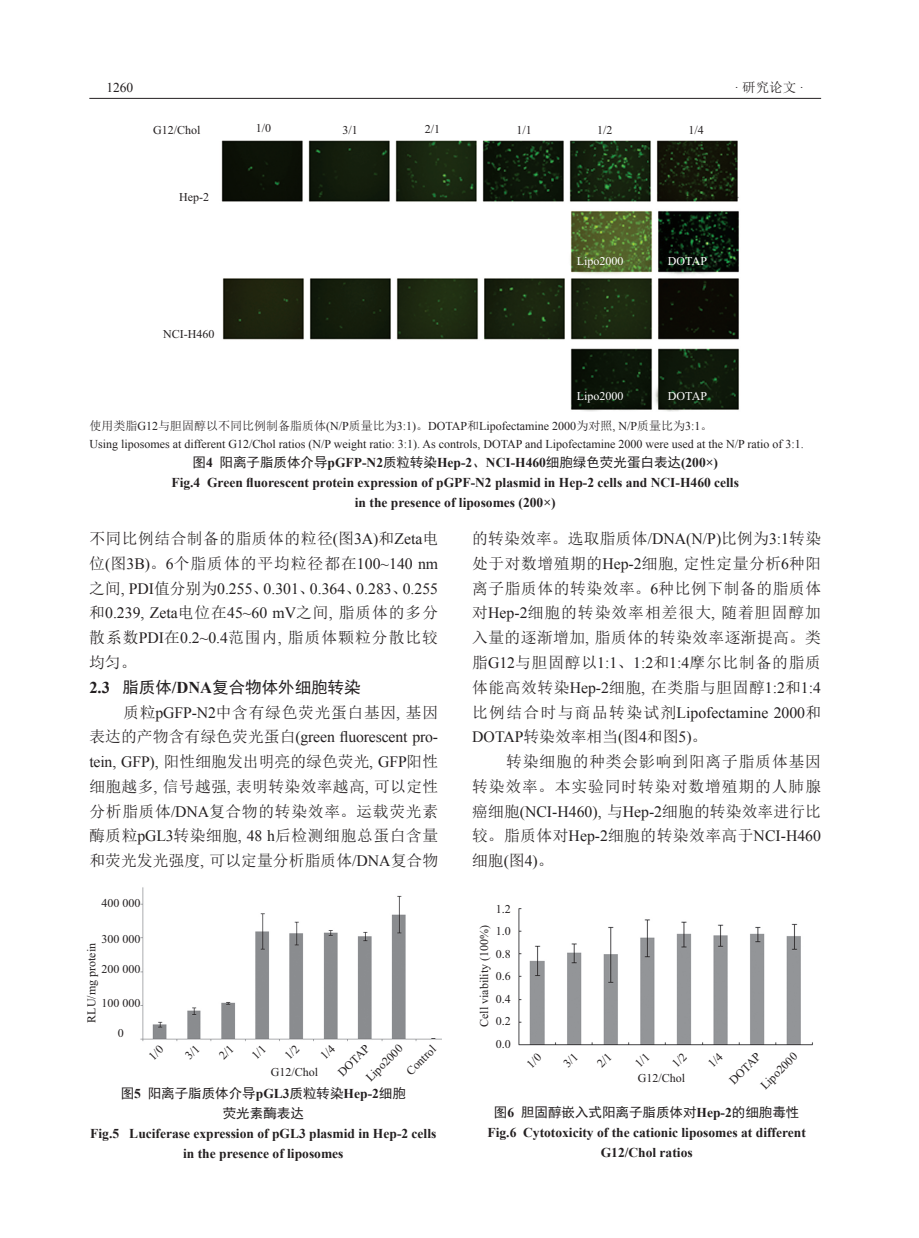
<style>
.page{position:relative;width:919px;height:1238px;background:#fff}
.page>*{position:absolute;margin:0;border:0;box-sizing:border-box;transform-origin:0 0}
.t1{font:16.5px "Sim Hei";color:#231f20}
.t2{font:15.75px/24.8px "Sim Sun";letter-spacing:.04em;color:#231f20}
.t3{font:15.75px/24.8px "Times New Roman";color:#231f20}
.t4{font:15.75px/24.8px "Sim Sun";letter-spacing:.065em;color:#231f20}
.t5{font:15.75px "Sim Sun";letter-spacing:.06em;color:#231f20}
.t6{font:15.75px "Sim Sun";color:#231f20}
.t7{font:700 13.5px/20.2px "Times New Roman";color:#231f20;text-align:center}
.t8{font:13.5px/20.2px "Sim Hei";color:#231f20;text-align:center}
.t9{font:13.5px "Sim Sun";color:#231f20}
.t10{font:13.5px "Times New Roman";color:#231f20}
.t11{font:12px/22.5px "Times New Roman";color:#231f20}
.t12{font:12px "Times New Roman";color:#fff}
.s1{font-family:"Times New Roman"}
.s2{font-family:"Sim Sun"}
.s3{font-family:"Sim Hei";font-weight:400}
.s4{font-family:"Times New Roman";font-weight:700}
</style>
<div class="page">
<hr style="left:89px;top:98px;width:732px;height:1px;background:#231f20">
<img style="left:221px;top:140px;width:518px;height:271px">
<img style="left:140px;top:887px;width:301px;height:155px">
<img style="left:518px;top:908px;width:295px;height:138px">
<p class="t10" style="left:106px;top:79px;width:28px">1260</p>
<p class="t9" style="left:734px;top:81px;width:71px"><span class="s1">·</span> 研究论文 <span class="s1">·</span></p>
<p class="t11" style="left:153px;top:119px;width:49px">G12/Chol</p>
<p class="t11" style="left:179px;top:185px;width:31px">Hep-2</p>
<p class="t11" style="left:163px;top:323px;width:53px">NCI-H460</p>
<p class="t11" style="left:256px;top:116px;width:17px">1/0</p>
<p class="t11" style="left:342px;top:119px;width:17px">3/1</p>
<p class="t11" style="left:425px;top:118px;width:17px">2/1</p>
<p class="t11" style="left:516px;top:119px;width:17px">1/1</p>
<p class="t11" style="left:597px;top:118px;width:17px">1/2</p>
<p class="t11" style="left:688px;top:118px;width:17px">1/4</p>
<p class="t12" style="left:577px;top:252px;width:48px">Lipo2000</p>
<p class="t12" style="left:668px;top:252px;width:41px">DOTAP</p>
<p class="t12" style="left:577px;top:388px;width:48px">Lipo2000</p>
<p class="t12" style="left:668px;top:388px;width:41px">DOTAP</p>
<p class="t11" style="left:89px;top:416px;width:716px;line-height:18px"><span class="s2">使用类脂</span>G12<span class="s2">与胆固醇以不同比例制备脂质体</span>(N/P<span class="s2">质量比为</span>3:1)<span class="s2">。</span>DOTAP<span class="s2">和</span>Lipofectamine 2000<span class="s2">为对照</span>, N/P<span class="s2">质量比为</span>3:1<span class="s2">。<br></span>Using liposomes at different G12/Chol ratios (N/P weight ratio: 3:1). As controls, DOTAP and Lipofectamine 2000 were used at the N/P ratio of 3:1.</p>
<p class="t7" style="left:171px;top:452px;width:569px"><span class="s3">图</span>4 <span class="s3">阳离子脂质体介导</span>pGFP-N2<span class="s3">质粒转染</span>Hep-2<span class="s3">、</span>NCI-H460<span class="s3">细胞绿色荧光蛋白表达</span>(200×)<br>Fig.4 Green fluorescent protein expression of pGPF-N2 plasmid in Hep-2 cells and NCI-H460 cells in the presence of liposomes (200×)</p>
<p class="t2" style="left:89px;top:526px;width:350px">不同比例结合制备的脂质体的粒径<span class="s1">(</span>图<span class="s1">3A)</span>和<span class="s1">Zeta</span>电位<span class="s1">(</span>图<span class="s1">3B)</span>。<span class="s1">6</span>个脂质体的平均粒径都在<span class="s1">100~140 nm</span></p>
<p class="t3" style="left:89px;top:576px;width:350px"><span class="s2">之间</span>, PDI<span class="s2">值分别为</span>0.255<span class="s2">、</span>0.301<span class="s2">、</span>0.364<span class="s2">、</span>0.283<span class="s2">、</span>0.255<span class="s2">和</span>0.239, Zeta<span class="s2">电位在</span>45~60 mV<span class="s2">之间</span>, <span class="s2">脂质体的多分</span></p>
<p class="t4" style="left:89px;top:625px;width:350px">散系数<span class="s1">PDI</span>在<span class="s1">0.2~0.4</span>范围内<span class="s1">,</span> 脂质体颗粒分散比较均匀。</p>
<p class="t1" style="left:89px;top:679px;width:273px"><span class="s4">2.3</span> 脂质体<span class="s4">/DNA</span>复合物体外细胞转染</p>
<p class="t2" style="left:123px;top:699px;width:316px">质粒<span class="s1">pGFP-N2</span>中含有绿色荧光蛋白基因<span class="s1">,</span> 基因</p>
<p class="t3" style="left:89px;top:724px;width:350px"><span class="s2">表达的产物含有绿色荧光蛋白</span>(green fluorescent pro-</p>
<p class="t2" style="left:89px;top:749px;width:350px;text-align:justify"><span class="s1">tein, GFP),</span> 阳性细胞发出明亮的绿色荧光<span class="s1">, GFP</span>阳性细胞越多<span class="s1">,</span> 信号越强<span class="s1">,</span> 表明转染效率越高<span class="s1">,</span> 可以定性分析脂质体<span class="s1">/DNA</span>复合物的转染效率。运载荧光素酶质粒<span class="s1">pGL3</span>转染细胞<span class="s1">, 48 h</span>后检测细胞总蛋白含量和荧光发光强度<span class="s1">,</span> 可以定量分析脂质体<span class="s1">/DNA</span>复合物</p>
<p class="t11" style="left:101px;top:891px;width:40px">400 000</p>
<p class="t11" style="left:101px;top:927px;width:40px">300 000</p>
<p class="t11" style="left:101px;top:957px;width:40px">200 000</p>
<p class="t11" style="left:101px;top:991px;width:40px">100 000</p>
<p class="t11" style="left:118px;top:1021px;width:7px">0</p>
<p class="t11" style="left:80px;top:1022px;width:81px;rotate:-90deg">RLU/mg protein</p>
<p class="t11" style="left:271px;top:1060px;width:49px">G12/Chol</p>
<p class="t11" style="left:360px;top:1071px;width:48px;rotate:-45deg">Lipo2000</p>
<p class="t11" style="left:332px;top:1065px;width:41px;rotate:-45deg">DOTAP</p>
<p class="t11" style="left:400px;top:1064px;width:38px;rotate:-45deg">Control</p>
<p class="t8" style="left:121px;top:1082px;width:287px">图<span class="s4">5</span> 阳离子脂质体介导<span class="s4">pGL3</span>质粒转染<span class="s4">Hep-2</span>细胞荧光素酶表达</p>
<p class="t7" style="left:90px;top:1123px;width:347px">Fig.5 Luciferase expression of pGL3 plasmid in Hep-2 cells in the presence of liposomes</p>
<p class="t2" style="left:472px;top:526px;width:350px;text-align:justify">的转染效率。选取脂质体<span class="s1">/DNA(N/P)</span>比例为<span class="s1">3:1</span>转染处于对数增殖期的<span class="s1">Hep-2</span>细胞<span class="s1">,</span> 定性定量分析<span class="s1">6</span>种阳离子脂质体的转染效率。<span class="s1">6</span>种比例下制备的脂质体对<span class="s1">Hep-2</span>细胞的转染效率相差很大<span class="s1">,</span> 随着胆固醇加入量的逐渐增加<span class="s1">,</span> 脂质体的转染效率逐渐提高。类脂<span class="s1">G12</span>与胆固醇以<span class="s1">1:1</span>、<span class="s1">1:2</span>和<span class="s1">1:4</span>摩尔比制备的脂质体能高效转染<span class="s1">Hep-2</span>细胞<span class="s1">,</span> 在类脂与胆固醇<span class="s1">1:2</span>和<span class="s1">1:4</span></p>
<p class="t3" style="left:472px;top:699px;width:350px"><span class="s2">比例结合时与商品转染试剂</span>Lipofectamine 2000<span class="s2">和</span></p>
<p class="t6" style="left:472px;top:728px;width:236px"><span class="s1">DOTAP</span>转染效率相当<span class="s1">(</span>图<span class="s1">4</span>和图<span class="s1">5)</span>。</p>
<p class="t2" style="left:506px;top:749px;width:316px">转染细胞的种类会影响到阳离子脂质体基因</p>
<p class="t5" style="left:472px;top:778px;width:350px">转染效率。本实验同时转染对数增殖期的人肺腺</p>
<p class="t3" style="left:472px;top:798px;width:350px"><span class="s2">癌细胞</span>(NCI-H460), <span class="s2">与</span>Hep-2<span class="s2">细胞的转染效率进行比</span></p>
<p class="t2" style="left:472px;top:823px;width:350px">较。脂质体对<span class="s1">Hep-2</span>细胞的转染效率高于<span class="s1">NCI-H460</span>细胞<span class="s1">(</span>图<span class="s1">4)</span>。</p>
<p class="t11" style="left:495px;top:897px;width:16px;text-align:justify">1.2<br>1.0<br>0.8<br>0.6<br>0.4<br>0.2<br>0.0</p>
<p class="t11" style="left:472px;top:1026px;width:103px;rotate:-90deg">Cell viability (100%)</p>
<p class="t11" style="left:637px;top:1066px;width:49px">G12/Chol</p>
<p class="t11" style="left:734px;top:1059px;width:48px;line-height:26px;text-indent:-18px;rotate:-45deg">DOTAP<br>Lipo2000</p>
<p class="t8" style="left:494px;top:1101px;width:307px">图<span class="s4">6</span> 胆固醇嵌入式阳离子脂质体对<span class="s4">Hep-2</span>的细胞毒性</p>
<p class="t7" style="left:487px;top:1122px;width:320px">Fig.6 Cytotoxicity of the cationic liposomes at different<br>G12/Chol ratios</p>
</div>
